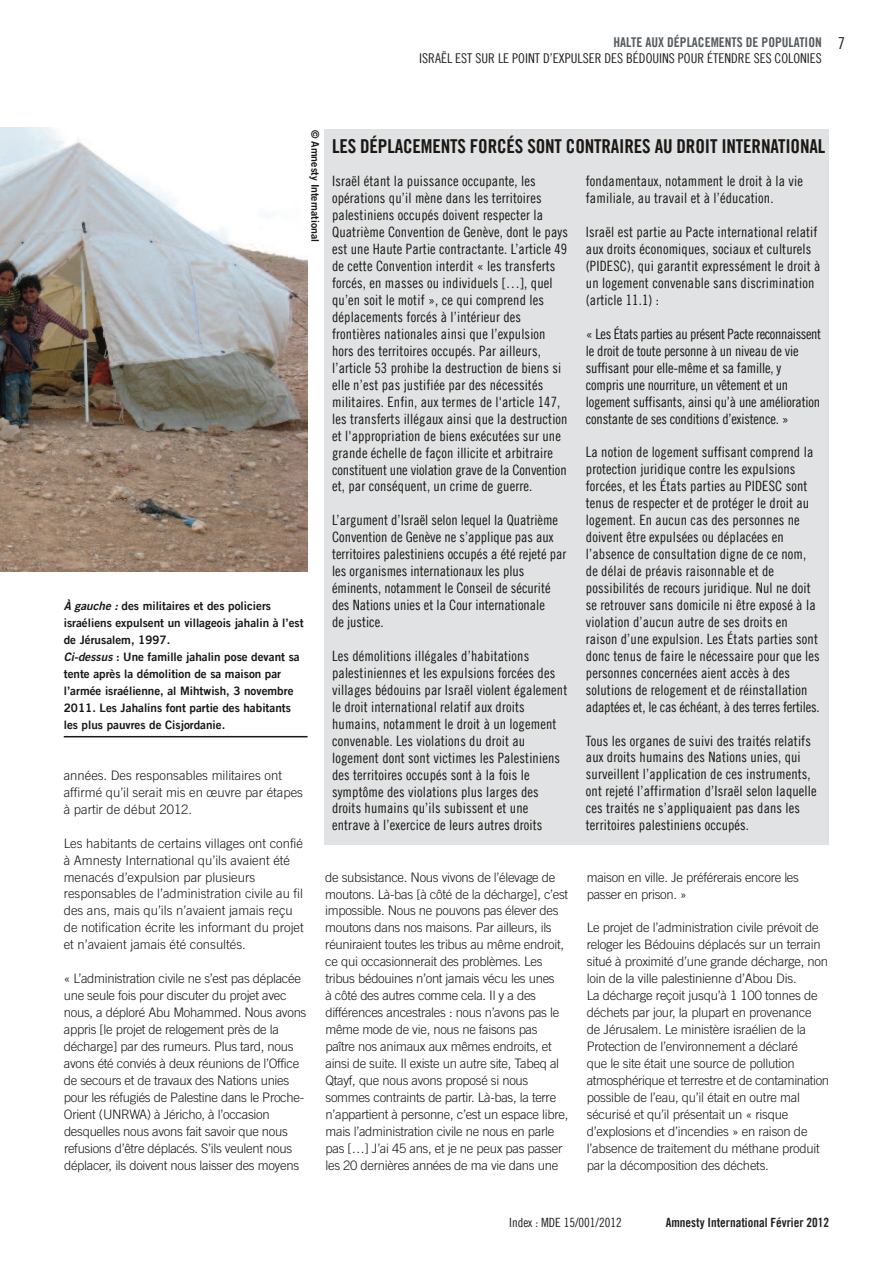
<style>
.page{position:relative;width:893px;height:1263px;background:#fff}
.page>*{position:absolute;margin:0;border:0;box-sizing:border-box;transform-origin:0 0}
.t1{font:19.2px "Amnesty Trade Gothic Bd Cn 20";letter-spacing:-.01em;color:#1a1715}
.t2{font:16.5px "Amnesty Trade Gothic Cn 18";color:#231f20}
.t3{font:14.25px/17px "Amnesty Trade Gothic Cn 18";letter-spacing:.01em;color:#1a1715}
.t4{font:14.25px/17px "Amnesty Trade Gothic Cn 18";letter-spacing:-.015em;color:#1a1715}
.t5{font:13.5px "Amnesty Trade Gothic Cn 18";color:#231f20}
.t6{font:13.5px "Amnesty Trade Gothic Bd Cn 20";color:#565b5e}
.t7{font:300 13.05px/17px "Amnesty Trade Gothic";letter-spacing:-.02em;color:#1a1715}
.t8{font:300 13.05px/17px "Amnesty Trade Gothic";color:#1a1715}
.t9{font:12.75px "Amnesty Trade Gothic Bd Cn 20";color:#231f20}
.t10{font:12.75px "Amnesty Trade Gothic Cn 18";color:#231f20}
.t11{font:11.7px/17px "Amnesty Trade Gothic Bd 2";color:#1a1715}
.t12{font:10.5px "Amnesty Trade Gothic Bd 2";color:#1a1715}
.s1{font-family:"Amnesty Trade Gothic Bd 2 Obl"}
</style>
<div class="page">
<div style="left:325px;top:129px;width:504px;height:716px;background:#e0e2e3"></div>
<hr style="left:64px;top:736px;width:244px;height:1px;background:#1a1715">
<img style="left:0;top:128px;width:308px;height:444px">
<p class="t6" style="left:613px;top:34px;width:210px">HALTE AUX DÉPLACEMENTS DE POPULATION</p>
<p class="t5" style="left:419px;top:50px;width:404px">ISRAËL EST SUR LE POINT D’EXPULSER DES BÉDOUINS POUR ÉTENDRE SES COLONIES</p>
<p class="t2" style="left:838px;top:33px;width:9px">7</p>
<p class="t12" style="left:322px;top:130px;width:114px;rotate:90deg">© Amnesty International</p>
<h1 class="t1" style="left:332px;top:134px;width:495px">LES DÉPLACEMENTS FORCÉS SONT CONTRAIRES AU DROIT INTERNATIONAL</h1>
<p class="t3" style="left:586px;top:172px;width:219px">fondamentaux, notamment le droit à la vie familiale, au travail et à l’éducation.</p>
<p class="t3" style="left:586px;top:223px;width:236px">Israël est partie au Pacte international relatif aux droits économiques, sociaux et culturels (PIDESC), qui garantit expressément le droit à un logement convenable sans discrimination (article 11.1) :</p>
<p class="t4" style="left:586px;top:325px;width:237px">« Les États parties au présent Pacte reconnaissent le droit de toute personne à un niveau de vie suffisant pour elle-même et sa famille, y compris une nourriture, un vêtement et un logement suffisants, ainsi qu’à une amélioration constante de ses conditions d’existence. »</p>
<p class="t3" style="left:586px;top:444px;width:235px">La notion de logement suffisant comprend la protection juridique contre les expulsions forcées, et les États parties au PIDESC sont tenus de respecter et de protéger le droit au logement. En aucun cas des personnes ne doivent être expulsées ou déplacées en l’absence de consultation digne de ce nom, de délai de préavis raisonnable et de possibilités de recours juridique. Nul ne doit se retrouver sans domicile ni être exposé à la violation d’aucun autre de ses droits en raison d’une expulsion. Les États parties sont donc tenus de faire le nécessaire pour que les personnes concernées aient accès à des solutions de relogement et de réinstallation adaptées et, le cas échéant, à des terres fertiles.</p>
<p class="t3" style="left:586px;top:732px;width:232px">Tous les organes de suivi des traités relatifs aux droits humains des Nations unies, qui surveillent l’application de ces instruments, ont rejeté l’affirmation d’Israël selon laquelle ces traités ne s’appliquaient pas dans les territoires palestiniens occupés.</p>
<p class="t3" style="left:332px;top:173px;width:237px">Israël étant la puissance occupante, les opérations qu’il mène dans les territoires palestiniens occupés doivent respecter la Quatrième Convention de Genève, dont le pays est une Haute Partie contractante. L’article 49 de cette Convention interdit « les transferts forcés, en masses ou individuels […], quel qu’en soit le motif », ce qui comprend les déplacements forcés à l’intérieur des frontières nationales ainsi que l’expulsion hors des territoires occupés. Par ailleurs, l’article 53 prohibe la destruction de biens si elle n’est pas justifiée par des nécessités militaires. Enfin, aux termes de l'article 147, les transferts illégaux ainsi que la destruction et l'appropriation de biens exécutées sur une grande échelle de façon illicite et arbitraire constituent une violation grave de la Convention et, par conséquent, un crime de guerre.</p>
<p class="t3" style="left:332px;top:512px;width:236px">L’argument d’Israël selon lequel la Quatrième Convention de Genève ne s’applique pas aux territoires palestiniens occupés a été rejeté par les organismes internationaux les plus éminents, notamment le Conseil de sécurité des Nations unies et la Cour internationale<br>de justice.</p>
<p class="t3" style="left:332px;top:647px;width:237px">Les démolitions illégales d’habitations palestiniennes et les expulsions forcées des villages bédouins par Israël violent également le droit international relatif aux droits humains, notamment le droit à un logement convenable. Les violations du droit au logement dont sont victimes les Palestiniens des territoires occupés sont à la fois le symptôme des violations plus larges des droits humains qu’ils subissent et une entrave à l’exercice de leurs autres droits</p>
<p class="t11" style="left:64px;top:597px;width:241px"><span class="s1">À gauche :</span> des militaires et des policiers israéliens expulsent un villageois jahalin à l’est de Jérusalem, 1997.<br><span class="s1">Ci-dessus</span> : Une famille jahalin pose devant sa tente après la démolition de sa maison par l’armée israélienne, al Mihtwish, 3 novembre 2011. Les Jahalins font partie des habitants les plus pauvres de Cisjordanie.</p>
<p class="t8" style="left:64px;top:766px;width:241px">années. Des responsables militaires ont affirmé qu’il serait mis en œuvre par étapes à partir de début 2012.</p>
<p class="t8" style="left:64px;top:834px;width:242px">Les habitants de certains villages ont confié à Amnesty International qu’ils avaient été menacés d’expulsion par plusieurs responsables de l’administration civile au fil des ans, mais qu’ils n’avaient jamais reçu de notification écrite les informant du projet et n’avaient jamais été consultés.</p>
<p class="t7" style="left:64px;top:970px;width:244px">« L’administration civile ne s’est pas déplacée une seule fois pour discuter du projet avec nous, a déploré Abu Mohammed. Nous avons appris [le projet de relogement près de la décharge] par des rumeurs. Plus tard, nous avons été conviés à deux réunions de l’Office de secours et de travaux des Nations unies pour les réfugiés de Palestine dans le Proche-Orient (UNRWA) à Jéricho, à l’occasion desquelles nous avons fait savoir que nous refusions d’être déplacés. S’ils veulent nous déplacer, ils doivent nous laisser des moyens</p>
<p class="t7" style="left:325px;top:868px;width:245px">de subsistance. Nous vivons de l’élevage de moutons. Là-bas [à côté de la décharge], c’est impossible. Nous ne pouvons pas élever des moutons dans nos maisons. Par ailleurs, ils réuniraient toutes les tribus au même endroit, ce qui occasionnerait des problèmes. Les tribus bédouines n’ont jamais vécu les unes<br>à côté des autres comme cela. Il y a des différences ancestrales : nous n’avons pas le même mode de vie, nous ne faisons pas paître nos animaux aux mêmes endroits, et ainsi de suite. Il existe un autre site, Tabeq al Qtayf, que nous avons proposé si nous sommes contraints de partir. Là-bas, la terre n’appartient à personne, c’est un espace libre, mais l’administration civile ne nous en parle pas […] J’ai 45 ans, et je ne peux pas passer les 20 dernières années de ma vie dans une</p>
<p class="t7" style="left:587px;top:868px;width:214px">maison en ville. Je préférerais encore les passer en prison. »</p>
<p class="t7" style="left:587px;top:919px;width:244px">Le projet de l’administration civile prévoit de reloger les Bédouins déplacés sur un terrain situé à proximité d’une grande décharge, non loin de la ville palestinienne d’Abou Dis.<br>La décharge reçoit jusqu’à 1 100 tonnes de déchets par jour, la plupart en provenance<br>de Jérusalem. Le ministère israélien de la Protection de l’environnement a déclaré<br>que le site était une source de pollution atmosphérique et terrestre et de contamination possible de l’eau, qu’il était en outre mal sécurisé et qu’il présentait un « risque d’explosions et d’incendies » en raison de l’absence de traitement du méthane produit par la décomposition des déchets.</p>
<p class="t10" style="left:509px;top:1214px;width:114px">Index : MDE 15/001/2012</p>
<p class="t9" style="left:666px;top:1214px;width:165px">Amnesty International Février 2012</p>
</div>
